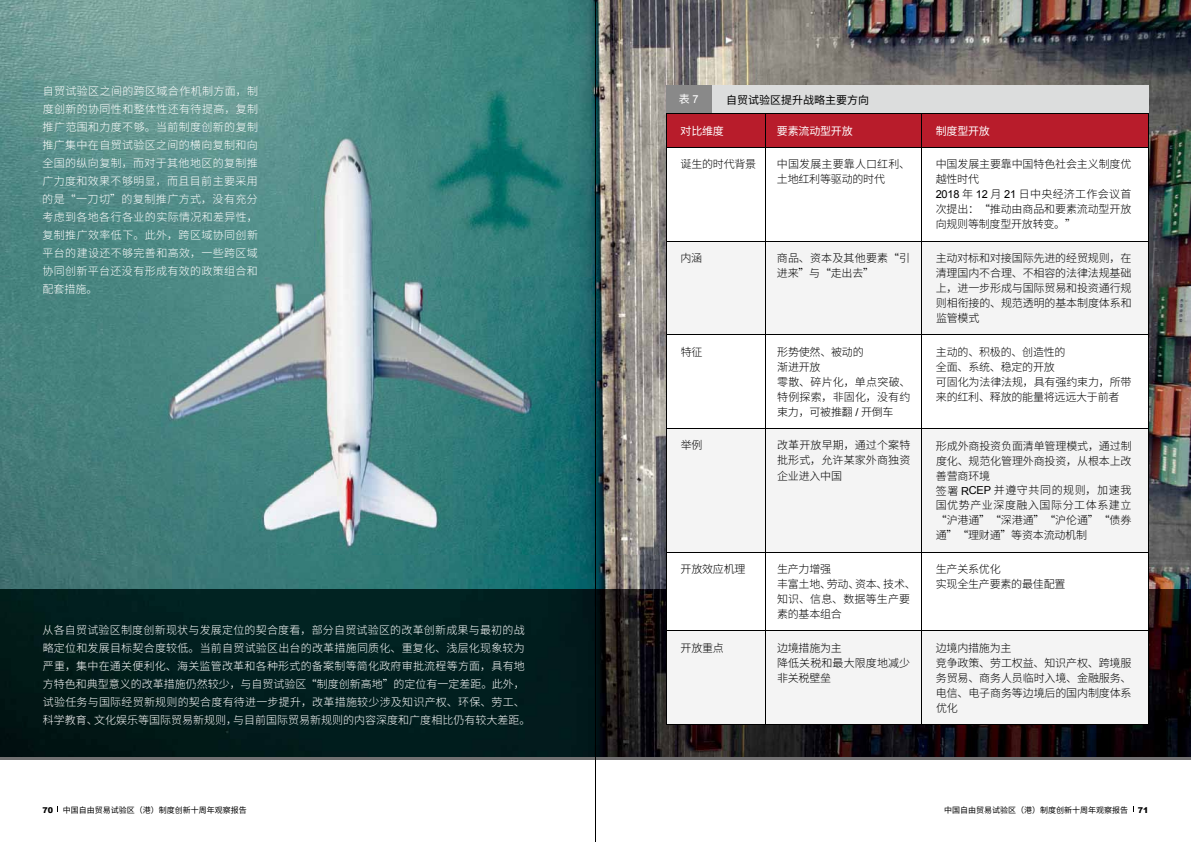
<style>
.page{position:relative;width:1191px;height:842px;background:#fff}
.page>*{position:absolute;margin:0;border:0;box-sizing:border-box;transform-origin:0 0}
.t1{font:300 11px/15px "Source Han Sans CN";letter-spacing:-.01em;color:#000}
.t2{font:300 11px/18px "Source Han Sans CN";letter-spacing:.02em;color:#fff}
.t3{font:300 11px/15px "Source Han Sans CN";letter-spacing:.015em;color:#000}
.t4{font:300 11px/15px "Source Han Sans CN";letter-spacing:.01em;color:#000}
.t5{font:11px "Source Han Sans CN";letter-spacing:-.02em;color:#fff}
.t6{font:11px "Source Han Sans CN";color:#000}
.t7{font:8px "Source Han Sans CN";color:#000}
.s1{font-family:"Arial"}
.s2{font-family:"Arial";font-weight:400}
.s3{font-family:"Arial";font-weight:900}
</style>
<div class="page">
<img style="left:0;top:0;width:1191px;height:757px">
<hr style="left:0;top:757px;width:1191px;height:3px;background:#717071">
<div style="left:666px;top:85px;width:482px;height:28px;background:#dcdddd"></div>
<div style="left:666px;top:85px;width:45px;height:28px;background:#898989"></div>
<div style="left:667px;top:114px;width:481px;height:33px;background:#b81c2b"></div>
<svg style="left:667px;top:148px;width:481px;height:93px"></svg>
<svg style="left:667px;top:242px;width:481px;height:482px;fill:#f4f4f4"></svg>
<hr style="left:765px;top:114px;width:1px;height:33px;background:#000">
<hr style="left:921px;top:114px;width:1px;height:33px;background:#000">
<hr style="left:666px;top:147px;width:99px;height:1px;background:#000">
<hr style="left:765px;top:147px;width:156px;height:1px;background:#000">
<hr style="left:765px;top:148px;width:1px;height:93px;background:#000">
<hr style="left:921px;top:147px;width:227px;height:1px;background:#000">
<hr style="left:921px;top:148px;width:1px;height:93px;background:#000">
<hr style="left:666px;top:241px;width:99px;height:1px;background:#000">
<hr style="left:765px;top:241px;width:156px;height:1px;background:#000">
<hr style="left:765px;top:241px;width:1px;height:93px;background:#000">
<hr style="left:921px;top:241px;width:227px;height:1px;background:#000">
<hr style="left:921px;top:241px;width:1px;height:93px;background:#000">
<hr style="left:666px;top:334px;width:99px;height:1px;background:#000">
<hr style="left:765px;top:334px;width:156px;height:1px;background:#000">
<hr style="left:765px;top:335px;width:1px;height:93px;background:#000">
<hr style="left:921px;top:334px;width:227px;height:1px;background:#000">
<hr style="left:921px;top:335px;width:1px;height:93px;background:#000">
<hr style="left:666px;top:428px;width:99px;height:1px;background:#000">
<hr style="left:765px;top:428px;width:156px;height:1px;background:#000">
<hr style="left:765px;top:429px;width:1px;height:123px;background:#000">
<hr style="left:921px;top:428px;width:227px;height:1px;background:#000">
<hr style="left:921px;top:429px;width:1px;height:123px;background:#000">
<hr style="left:666px;top:552px;width:99px;height:1px;background:#000">
<hr style="left:765px;top:552px;width:156px;height:1px;background:#000">
<hr style="left:765px;top:552px;width:1px;height:78px;background:#000">
<hr style="left:921px;top:552px;width:227px;height:1px;background:#000">
<hr style="left:921px;top:552px;width:1px;height:78px;background:#000">
<hr style="left:666px;top:630px;width:99px;height:1px;background:#000">
<hr style="left:765px;top:630px;width:156px;height:1px;background:#000">
<hr style="left:765px;top:631px;width:1px;height:93px;background:#000">
<hr style="left:921px;top:630px;width:227px;height:1px;background:#000">
<hr style="left:921px;top:631px;width:1px;height:93px;background:#000">
<hr style="left:666px;top:113px;width:99px;height:1px;background:#000">
<hr style="left:666px;top:114px;width:1px;height:33px;background:#000">
<hr style="left:765px;top:113px;width:156px;height:1px;background:#000">
<hr style="left:921px;top:113px;width:227px;height:1px;background:#000">
<hr style="left:1148px;top:114px;width:1px;height:33px;background:#000">
<hr style="left:666px;top:147px;width:1px;height:94px;background:#000">
<hr style="left:1148px;top:147px;width:1px;height:94px;background:#000">
<hr style="left:666px;top:241px;width:1px;height:94px;background:#000">
<hr style="left:1148px;top:241px;width:1px;height:94px;background:#000">
<hr style="left:666px;top:335px;width:1px;height:93px;background:#000">
<hr style="left:1148px;top:335px;width:1px;height:93px;background:#000">
<hr style="left:666px;top:428px;width:1px;height:124px;background:#000">
<hr style="left:1148px;top:428px;width:1px;height:124px;background:#000">
<hr style="left:666px;top:552px;width:1px;height:79px;background:#000">
<hr style="left:1148px;top:552px;width:1px;height:79px;background:#000">
<hr style="left:666px;top:631px;width:1px;height:93px;background:#000">
<hr style="left:1148px;top:631px;width:1px;height:93px;background:#000">
<hr style="left:666px;top:724px;width:99px;height:1px;background:#000">
<hr style="left:765px;top:724px;width:156px;height:1px;background:#000">
<hr style="left:921px;top:724px;width:227px;height:1px;background:#000">
<hr style="left:595px;top:0;width:1px;height:842px;background:#000">
<p class="t2" style="left:42px;top:82px;width:217px;text-align:justify">自贸试验区之间的跨区域合作机制方面，制度创新的协同性和整体性还有待提高，复制推广范围和力度不够。当前制度创新的复制推广集中在自贸试验区之间的横向复制和向全国的纵向复制，而对于其他地区的复制推广力度和效果不够明显，而且目前主要采用的是“一刀切”的复制推广方式，没有充分考虑到各地各行各业的实际情况和差异性，复制推广效率低下。此外，跨区域协同创新平台的建设还不够完善和高效，一些跨区域协同创新平台还没有形成有效的政策组合和配套措施。</p>
<p class="t5" style="left:679px;top:92px;width:21px">表<span class="s1">7</span></p>
<p class="t6" style="left:726px;top:94px;width:144px">自贸试验区提升战略主要方向</p>
<p class="t5" style="left:680px;top:124px;width:45px">对比维度</p>
<p class="t5" style="left:777px;top:124px;width:77px">要素流动型开放</p>
<p class="t5" style="left:935px;top:124px;width:56px">制度型开放</p>
<p class="t1" style="left:680px;top:157px;width:77px">诞生的时代背景</p>
<p class="t3" style="left:777px;top:157px;width:135px">中国发展主要靠人口红利、土地红利等驱动的时代</p>
<p class="t1" style="left:935px;top:157px;width:197px">中国发展主要靠中国特色社会主义制度优越性时代<br><span class="s2">2018</span> 年 <span class="s2">12</span> 月 <span class="s2">21</span> 日中央经济工作会议首次提出：“推动由商品和要素流动型开放向规则等制度型开放转变。”</p>
<p class="t1" style="left:680px;top:251px;width:23px">内涵</p>
<p class="t3" style="left:777px;top:251px;width:135px">商品、资本及其他要素“引进来”与“走出去”</p>
<p class="t1" style="left:935px;top:251px;width:197px;text-align:justify">主动对标和对接国际先进的经贸规则，在清理国内不合理、不相容的法律法规基础上，进一步形成与国际贸易和投资通行规则相衔接的、规范透明的基本制度体系和监管模式</p>
<p class="t1" style="left:681px;top:344px;width:23px">特征</p>
<p class="t1" style="left:777px;top:344px;width:135px">形势使然、被动的<br>渐进开放<br>零散、碎片化，单点突破、特例探索，非固化，没有约束力，可被推翻 <span class="s2">/</span> 开倒车</p>
<p class="t1" style="left:936px;top:344px;width:197px">主动的、积极的、创造性的<br>全面、系统、稳定的开放<br>可固化为法律法规，具有强约束力，所带来的红利、释放的能量将远远大于前者</p>
<p class="t1" style="left:681px;top:438px;width:23px">举例</p>
<p class="t1" style="left:777px;top:438px;width:135px;text-align:justify">改革开放早期，通过个案特批形式，允许某家外商独资企业进入中国</p>
<p class="t1" style="left:935px;top:438px;width:197px">形成外商投资负面清单管理模式，通过制度化、规范化管理外商投资，从根本上改善营商环境<br>签署 <span class="s2">RCEP</span> 并遵守共同的规则，加速我国优势产业深度融入国际分工体系建立“沪港通”“深港通”“沪伦通”“债券通”“理财通”等资本流动机制</p>
<p class="t1" style="left:680px;top:562px;width:66px">开放效应机理</p>
<p class="t1" style="left:777px;top:562px;width:140px">生产力增强<br>丰富土地、劳动、资本、技术、知识、信息、数据等生产要素的基本组合</p>
<p class="t1" style="left:935px;top:562px;width:131px">生产关系优化<br>实现全生产要素的最佳配置</p>
<p class="t1" style="left:680px;top:640px;width:45px">开放重点</p>
<p class="t4" style="left:777px;top:640px;width:135px">边境措施为主<br>降低关税和最大限度地减少非关税壁垒</p>
<p class="t1" style="left:935px;top:640px;width:197px">边境内措施为主<br>竞争政策、劳工权益、知识产权、跨境服务贸易、商务人员临时入境、金融服务、电信、电子商务等边境后的国内制度体系优化</p>
<p class="t2" style="left:43px;top:621px;width:489px">从各自贸试验区制度创新现状与发展定位的契合度看，部分自贸试验区的改革创新成果与最初的战略定位和发展目标契合度较低。当前自贸试验区出台的改革措施同质化、重复化、浅层化现象较为严重，集中在通关便利化、海关监管改革和各种形式的备案制等简化政府审批流程等方面，具有地方特色和典型意义的改革措施仍然较少，与自贸试验区“制度创新高地”的定位有一定差距。此外，试验任务与国际经贸新规则的契合度有待进一步提升，改革措施较少涉及知识产权、环保、劳工、科学教育、文化娱乐等国际贸易新规则，与目前国际贸易新规则的内容深度和广度相比仍有较大差距。</p>
<p class="t7" style="left:43px;top:805px;width:206px"><span class="s3">70</span> 中国自由贸易试验区（港）制度创新十周年观察报告</p>
<p class="t7" style="left:944px;top:805px;width:206px">中国自由贸易试验区（港）制度创新十周年观察报告 <span class="s3">71</span></p>
</div>
